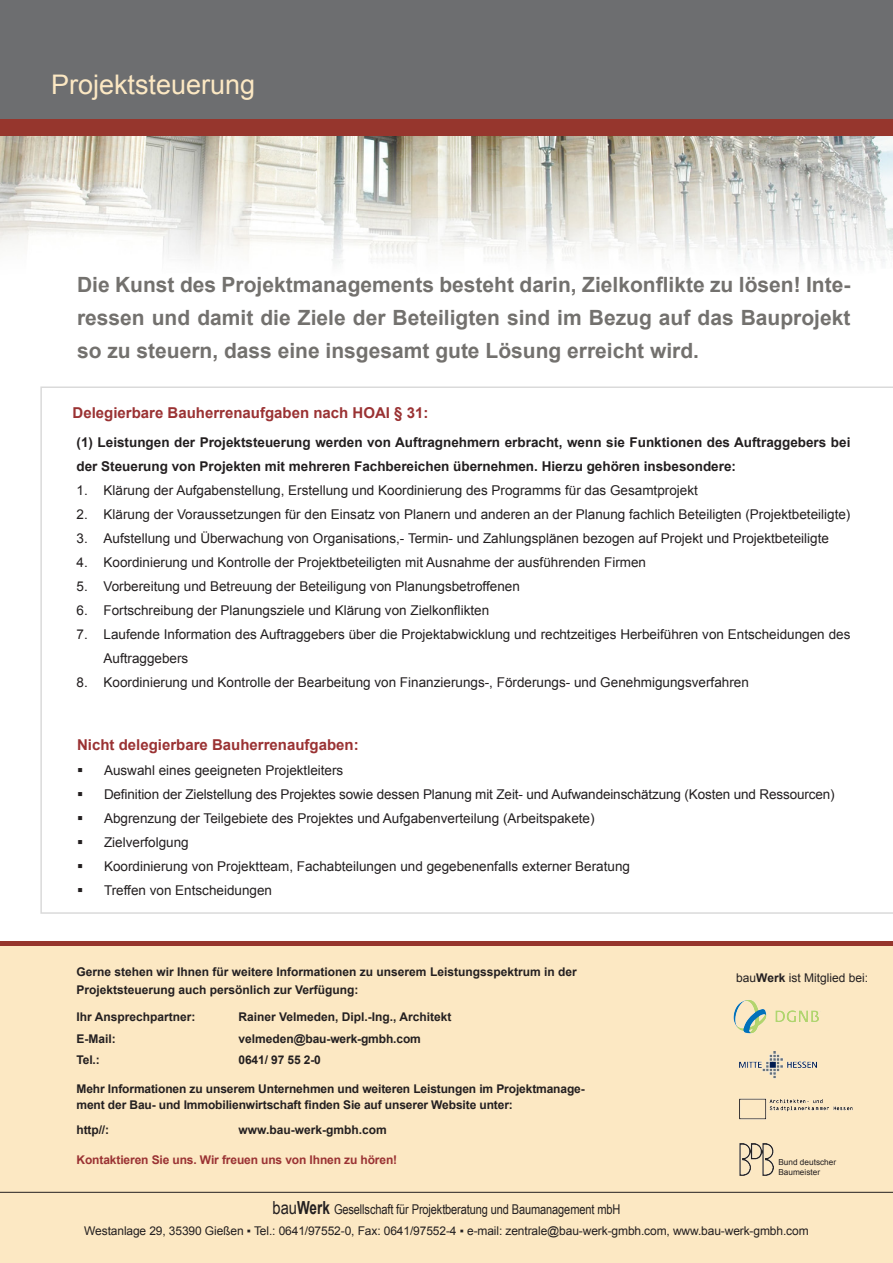
<style>
.page{position:relative;width:893px;height:1263px;background:#fff}
.page>*{position:absolute;margin:0;border:0;box-sizing:border-box;transform-origin:0 0}
.t1{font:27px "Arial";color:#fce8c3}
.t2{font:700 21px/33px "Arial";color:#73716e;text-align:justify}
.t3{font:700 15px "Arial";color:#9a3233}
.t4{font:13.5px/24px "Arial";color:#231f20}
.t5{font:700 13.5px/24px "Arial";color:#231f20}
.t6{font:13.5px "Arial Narrow";letter-spacing:-.01em;color:#231f20}
.t7{font:700 12px/18px "Arial";color:#231f20}
.t8{font:12px "Arial";letter-spacing:-.01em;color:#231f20}
.t9{font:700 12px "Arial";letter-spacing:-.01em;color:#9a3233}
.t10{font:8.25px "Arial";color:#231f20}
.s1{font-weight:700}
.s2{font-size:18px}
.s3{font-family:"Arial";font-weight:700;font-size:18px}
</style>
<div class="page">
<div style="left:0;top:946px;width:893px;height:317px;background:#fce8c3"></div>
<div style="left:0;top:0;width:893px;height:119px;background:#6d6e70"></div>
<div style="left:0;top:119px;width:893px;height:17px;background:#96362d"></div>
<div style="left:0;top:941px;width:893px;height:5px;background:#96362d"></div>
<img style="left:0;top:136px;width:893px;height:129px">
<hr style="left:0;top:1192px;width:893px;height:1px;background:#231f20">
<svg style="left:40px;top:386px;width:853px;height:528px"></svg>
<img style="left:733px;top:1000px;width:86px;height:34px">
<img style="left:740px;top:1051px;width:77px;height:28px">
<img style="left:739px;top:1098px;width:114px;height:22px">
<img style="left:739px;top:1143px;width:35px;height:33px">
<svg style="left:78px;top:768px;width:4px;height:4px"></svg>
<svg style="left:78px;top:792px;width:4px;height:4px"></svg>
<svg style="left:78px;top:816px;width:4px;height:4px"></svg>
<svg style="left:78px;top:840px;width:4px;height:4px"></svg>
<svg style="left:78px;top:864px;width:4px;height:4px"></svg>
<svg style="left:78px;top:888px;width:4px;height:4px"></svg>
<p class="t1" style="left:51px;top:66px;width:206px">Projektsteuerung</p>
<p class="t2" style="left:77px;top:269px;width:775px">Die Kunst des Projektmanagements besteht darin, Zielkonflikte zu lösen! Inte&shy;ressen und damit die Ziele der Beteiligten sind im Bezug auf das Bauprojekt so zu steuern, dass eine insgesamt gute Lösung erreicht wird.</p>
<p class="t3" style="left:73px;top:403px;width:357px">Delegierbare Bauherrenaufgaben nach HOAI § 31:</p>
<p class="t5" style="left:77px;top:431px;width:775px">(1) Leistungen der Projektsteuerung werden von Auftragnehmern erbracht, wenn sie Funktionen des Auftraggebers bei der Steuerung von Projekten mit mehreren Fachbereichen übernehmen. Hierzu gehören insbesondere:</p>
<p class="t4" style="left:77px;top:479px;width:623px">1. Klärung der Aufgabenstellung, Erstellung und Koordinierung des Programms für das Gesamtprojekt</p>
<p class="t4" style="left:77px;top:503px;width:775px">2. Klärung der Voraussetzungen für den Einsatz von Planern und anderen an der Planung fachlich Beteiligten (Projektbeteiligte)</p>
<p class="t4" style="left:77px;top:527px;width:754px">3. Aufstellung und Überwachung von Organisations,- Termin- und Zahlungsplänen bezogen auf Projekt und Projektbeteiligte</p>
<p class="t4" style="left:77px;top:551px;width:571px">4. Koordinierung und Kontrolle der Projektbeteiligten mit Ausnahme der ausführenden Firmen</p>
<p class="t4" style="left:77px;top:575px;width:445px">5. Vorbereitung und Betreuung der Beteiligung von Planungsbetroffenen</p>
<p class="t4" style="left:77px;top:599px;width:414px">6. Fortschreibung der Planungsziele und Klärung von Zielkonflikten</p>
<p class="t4" style="left:104px;top:623px;width:748px;text-indent:-27px">7. Laufende Information des Auftraggebers über die Projektabwicklung und rechtzeitiges Herbeiführen von Entscheidungen des<br>Auftraggebers</p>
<p class="t4" style="left:77px;top:671px;width:674px">8. Koordinierung und Kontrolle der Bearbeitung von Finanzierungs-, Förderungs- und Genehmigungsverfahren</p>
<p class="t3" style="left:77px;top:734px;width:283px">Nicht delegierbare Bauherrenaufgaben:</p>
<p class="t4" style="left:104px;top:758px;width:241px">Auswahl eines geeigneten Projektleiters</p>
<p class="t4" style="left:104px;top:782px;width:732px">Definition der Zielstellung des Projektes sowie dessen Planung mit Zeit- und Aufwandeinschätzung (Kosten und Ressourcen)</p>
<p class="t4" style="left:104px;top:806px;width:492px">Abgrenzung der Teilgebiete des Projektes und Aufgabenverteilung (Arbeitspakete)</p>
<p class="t4" style="left:104px;top:830px;width:86px">Zielverfolgung</p>
<p class="t4" style="left:104px;top:854px;width:528px">Koordinierung von Projektteam, Fachabteilungen und gegebenenfalls externer Beratung</p>
<p class="t4" style="left:104px;top:878px;width:170px">Treffen von Entscheidungen</p>
<p class="t7" style="left:77px;top:963px;width:502px">Gerne stehen wir Ihnen für weitere Informationen zu unserem Leistungsspektrum in der<br>Projektsteuerung auch persönlich zur Verfügung:</p>
<p class="t7" style="left:77px;top:1008px;width:120px">Ihr Ansprechpartner:</p>
<p class="t7" style="left:239px;top:1008px;width:214px">Rainer Velmeden, Dipl.-Ing., Architekt</p>
<p class="t7" style="left:77px;top:1030px;width:41px">E-Mail:</p>
<p class="t7" style="left:239px;top:1030px;width:184px">velmeden@bau-werk-gmbh.com</p>
<p class="t7" style="left:77px;top:1051px;width:25px">Tel.:</p>
<p class="t7" style="left:239px;top:1051px;width:84px">0641/ 97 55 2-0</p>
<p class="t7" style="left:77px;top:1081px;width:510px;line-height:16.5px">Mehr Informationen zu unserem Unternehmen und weiteren Leistungen im Projektmanage&shy;ment der Bau- und Immobilienwirtschaft finden Sie auf unserer Website unter:</p>
<p class="t7" style="left:77px;top:1121px;width:34px">http//:</p>
<p class="t7" style="left:239px;top:1121px;width:150px">www.bau-werk-gmbh.com</p>
<p class="t9" style="left:77px;top:1151px;width:322px">Kontaktieren Sie uns. Wir freuen uns von Ihnen zu hören!</p>
<p class="t8" style="left:736px;top:970px;width:133px">bau<span class="s1">Werk</span> ist Mitglied bei:</p>
<p class="t10" style="left:778px;top:1157px;width:59px">Bund deutscher</p>
<p class="t10" style="left:778px;top:1167px;width:43px">Baumeister</p>
<p class="t6" style="left:272px;top:1200px;width:349px"><span class="s2">bau</span><span class="s3">Werk</span> Gesellschaft für Projektberatung und Baumanagement mbH</p>
<p class="t8" style="left:84px;top:1223px;width:726px">Westanlage 29, 35390 Gießen ▪ Tel.: 0641/97552-0, Fax: 0641/97552-4 ▪ e-mail: zentrale@bau-werk-gmbh.com, www.bau-werk-gmbh.com</p>
</div>
